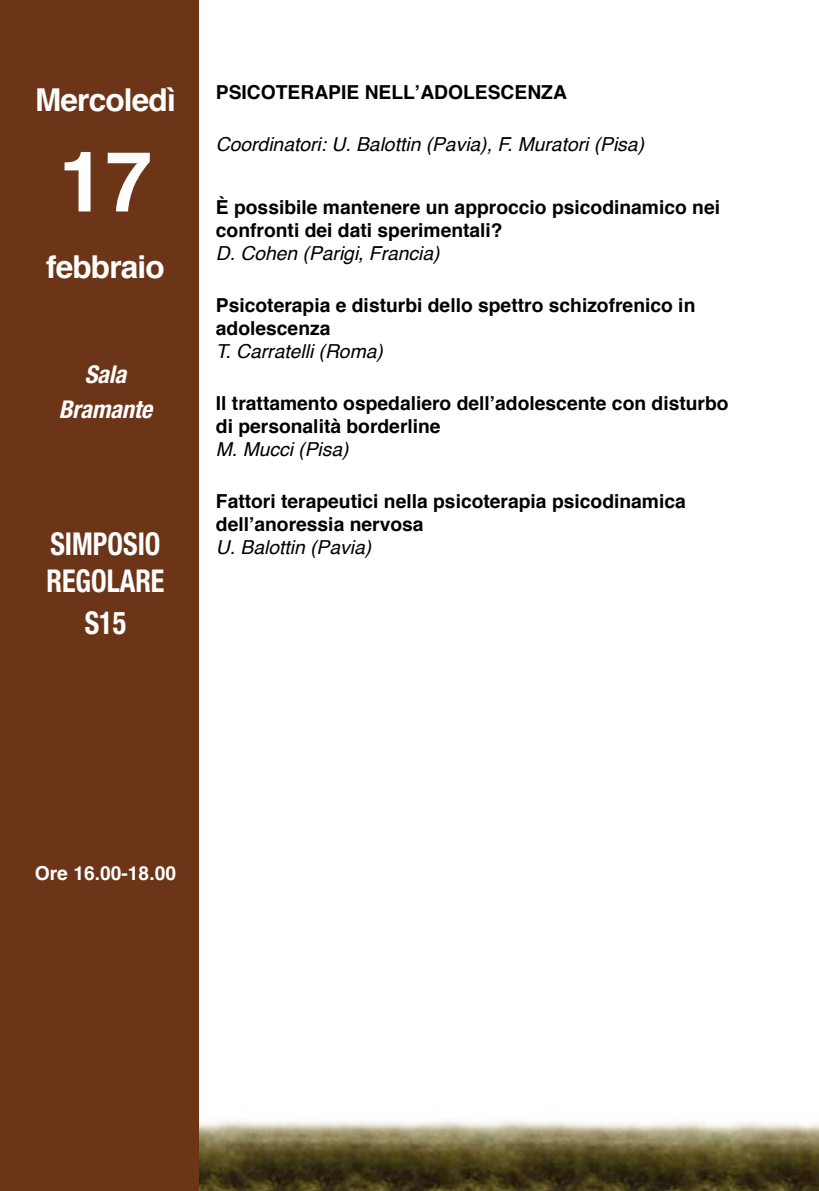
<style>
.page{position:relative;width:819px;height:1191px;background:#fff}
.page>*{position:absolute;margin:0;border:0;box-sizing:border-box;transform-origin:0 0}
.t1{font:700 84px "Helvetica";color:#fff}
.t2{font:700 condensed 31.5px/37.8px "Helvetica Neue";color:#fff;scale:.89 1}
.t3{font:700 31.5px "Helvetica";color:#fff}
.t4{font:italic 700 condensed 24.5px/35px "Helvetica Neue";letter-spacing:-.01em;color:#fff;text-align:center}
.t5{font:700 19.25px/22.8px "Helvetica";color:#000}
.t6{font:italic 19.25px "Helvetica";color:#000}
.t7{font:700 19.25px "Helvetica";color:#fff}
</style>
<div class="page">
<img style="left:198px;top:224px;width:621px;height:967px">
<div style="left:0;top:0;width:198px;height:1191px;background:#6d3517"></div>
<h2 class="t3" style="left:35px;top:74px;width:142px">Mercoledì</h2>
<h1 class="t1" style="left:59px;top:114px;width:95px">17</h1>
<h2 class="t3" style="left:46px;top:241px;width:120px">febbraio</h2>
<p class="t4" style="left:59px;top:356px;width:95px">Sala<br>Bramante</p>
<h2 class="t2" style="left:46px;top:524px;width:134px">SIMPOSIO<br>REGOLARE</h2>
<h2 class="t2" style="left:85px;top:604px;width:48px">S15</h2>
<p class="t5" style="left:216px;top:81px;width:352px">Psicoterapie nell’adolescenza</p>
<p class="t6" style="left:216px;top:129px;width:429px">Coordinatori: U. Balottin (Pavia), F. Muratori (Pisa)</p>
<p class="t5" style="left:216px;top:196px;width:505px">è possibile mantenere un approccio psicodinamico nei confronti dei dati sperimentali?</p>
<p class="t6" style="left:216px;top:238px;width:225px">D. Cohen (Parigi, Francia)</p>
<p class="t5" style="left:216px;top:294px;width:481px">Psicoterapia e disturbi dello spettro schizofrenico in adolescenza</p>
<p class="t6" style="left:216px;top:336px;width:168px">T. Carratelli (Roma)</p>
<p class="t5" style="left:216px;top:392px;width:514px">Il trattamento ospedaliero dell’adolescente con disturbo di personalità borderline</p>
<p class="t6" style="left:216px;top:434px;width:134px">M. Mucci (Pisa)</p>
<p class="t5" style="left:216px;top:490px;width:471px">Fattori terapeutici nella psicoterapia psicodinamica dell’anoressia nervosa</p>
<p class="t6" style="left:216px;top:532px;width:157px">U. Balottin (Pavia)</p>
<p class="t7" style="left:35px;top:857px;width:143px">Ore 16.00-18.00</p>
</div>
